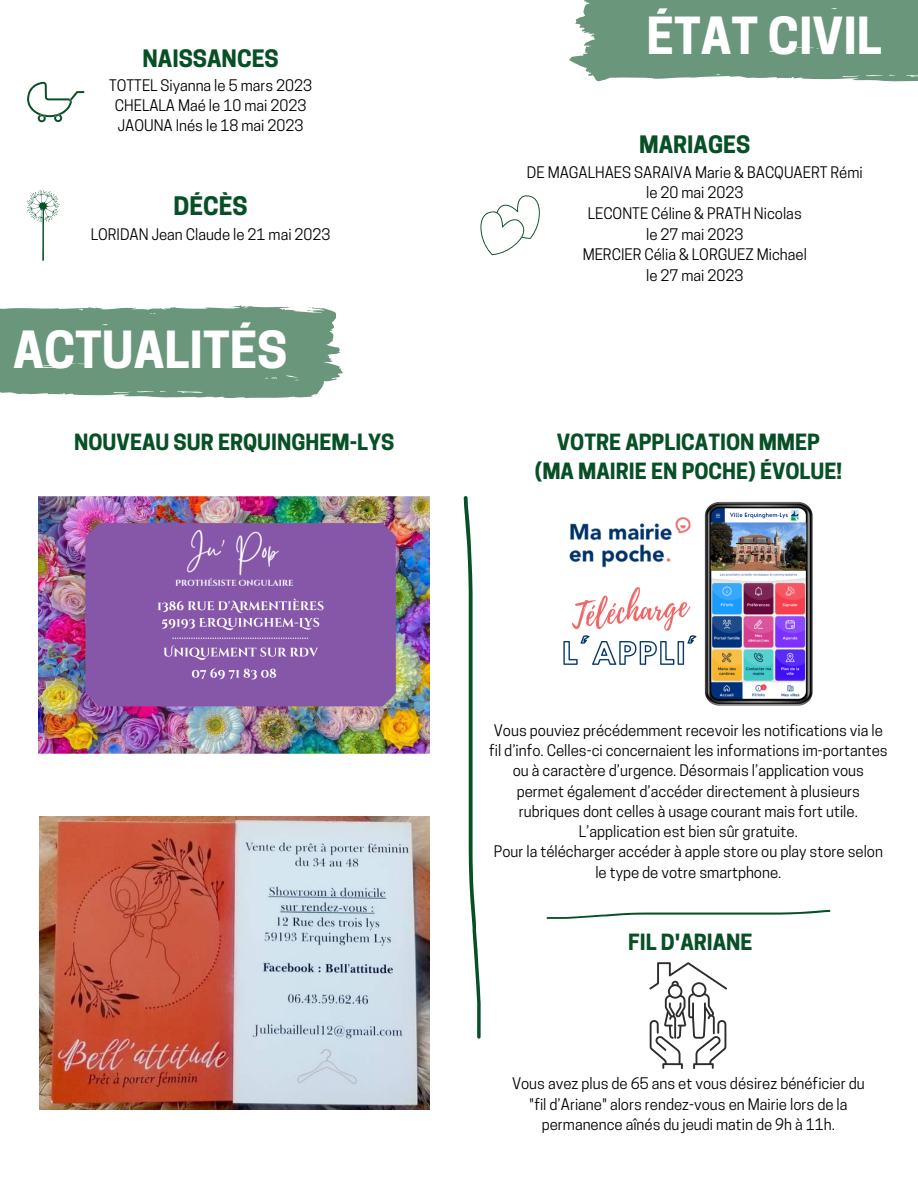
<style>
.page{position:relative;width:918px;height:1188px;background:#fff}
.page>*{position:absolute;margin:0;border:0;box-sizing:border-box;transform-origin:0 0}
.t1{font:700 48px "Cooper Hewitt";color:#fff}
.t2{font:700 24px "Cooper Hewitt";color:#075026}
.t3{font:700 22.5px "Cooper Hewitt";color:#075026}
.t4{font:700 21px "Cooper Hewitt";color:#075026}
.t5{font:15px/20.2px "Cooper Hewitt";color:#000;text-align:center}
</style>
<div class="page">
<svg style="left:569px;top:0;width:349px;height:82px;background:#779f87"></svg>
<svg style="left:0;top:305px;width:343px;height:93px;background:#769f87"></svg>
<svg style="left:27px;top:190px;width:33px;height:71px"></svg>
<svg style="left:27px;top:82px;width:57px;height:40px"></svg>
<svg style="left:480px;top:195px;width:60px;height:60px"></svg>
<svg style="left:464px;top:496px;width:17px;height:543px"></svg>
<img style="left:563px;top:501px;width:250px;height:205px">
<img style="left:39px;top:496px;width:390px;height:258px">
<img style="left:39px;top:817px;width:391px;height:292px">
<svg style="left:547px;top:910px;width:283px;height:9px"></svg>
<svg style="left:649px;top:962px;width:78px;height:107px"></svg>
<p class="t3" style="left:143px;top:50px;width:138px">NAISSANCES</p>
<p class="t5" style="left:109px;top:77px;width:205px">TOTTEL Siyanna le 5 mars 2023</p>
<p class="t5" style="left:115px;top:97px;width:193px">CHELALA Maé le 10 mai 2023</p>
<p class="t5" style="left:118px;top:117px;width:187px">JAOUNA Inés le 18 mai 2023</p>
<p class="t2" style="left:174px;top:197px;width:76px">DÉCÈS</p>
<p class="t5" style="left:91px;top:226px;width:241px">LORIDAN Jean Claude le 21 mai 2023</p>
<p class="t1" style="left:13px;top:332px;width:276px">ACTUALITÉS</p>
<p class="t4" style="left:74px;top:434px;width:322px">NOUVEAU SUR ERQUINGHEM-LYS</p>
<p class="t1" style="left:647px;top:18px;width:237px">ÉTAT CIVIL</p>
<p class="t3" style="left:639px;top:137px;width:113px">MARIAGES</p>
<p class="t5" style="left:527px;top:164px;width:337px">DE MAGALHAES SARAIVA Marie &amp; BACQUAERT Rémi</p>
<p class="t5" style="left:646px;top:185px;width:99px">le 20 mai 2023</p>
<p class="t5" style="left:588px;top:205px;width:216px">LECONTE Céline &amp; PRATH Nicolas</p>
<p class="t5" style="left:646px;top:226px;width:99px">le 27 mai 2023</p>
<p class="t5" style="left:583px;top:246px;width:226px">MERCIER Célia &amp; LORGUEZ Michael</p>
<p class="t5" style="left:646px;top:267px;width:99px">le 27 mai 2023</p>
<p class="t4" style="left:557px;top:434px;width:265px">VOTRE APPLICATION MMEP</p>
<p class="t4" style="left:535px;top:464px;width:309px">(MA MAIRIE EN POCHE) ÉVOLUE!</p>
<p class="t5" style="left:489px;top:722px;width:400px">Vous pouviez précédemment recevoir les notifications via le fil d’info. Celles-ci concernaient les informations im-portantes ou à caractère d’urgence. Désormais l’application vous permet également d’accéder directement à plusieurs rubriques dont celles à usage courant mais fort utile.</p>
<p class="t5" style="left:579px;top:823px;width:221px">L’application est bien sûr gratuite.</p>
<p class="t5" style="left:494px;top:843px;width:391px">Pour la télécharger accéder à apple store ou play store selon le type de votre smartphone.</p>
<p class="t4" style="left:628px;top:934px;width:126px">FIL D'ARIANE</p>
<p class="t5" style="left:512px;top:1076px;width:354px">Vous avez plus de 65 ans et vous désirez bénéficier du "fil d’Ariane" alors rendez-vous en Mairie lors de la permanence aînés du jeudi matin de 9h à 11h.</p>
</div>
